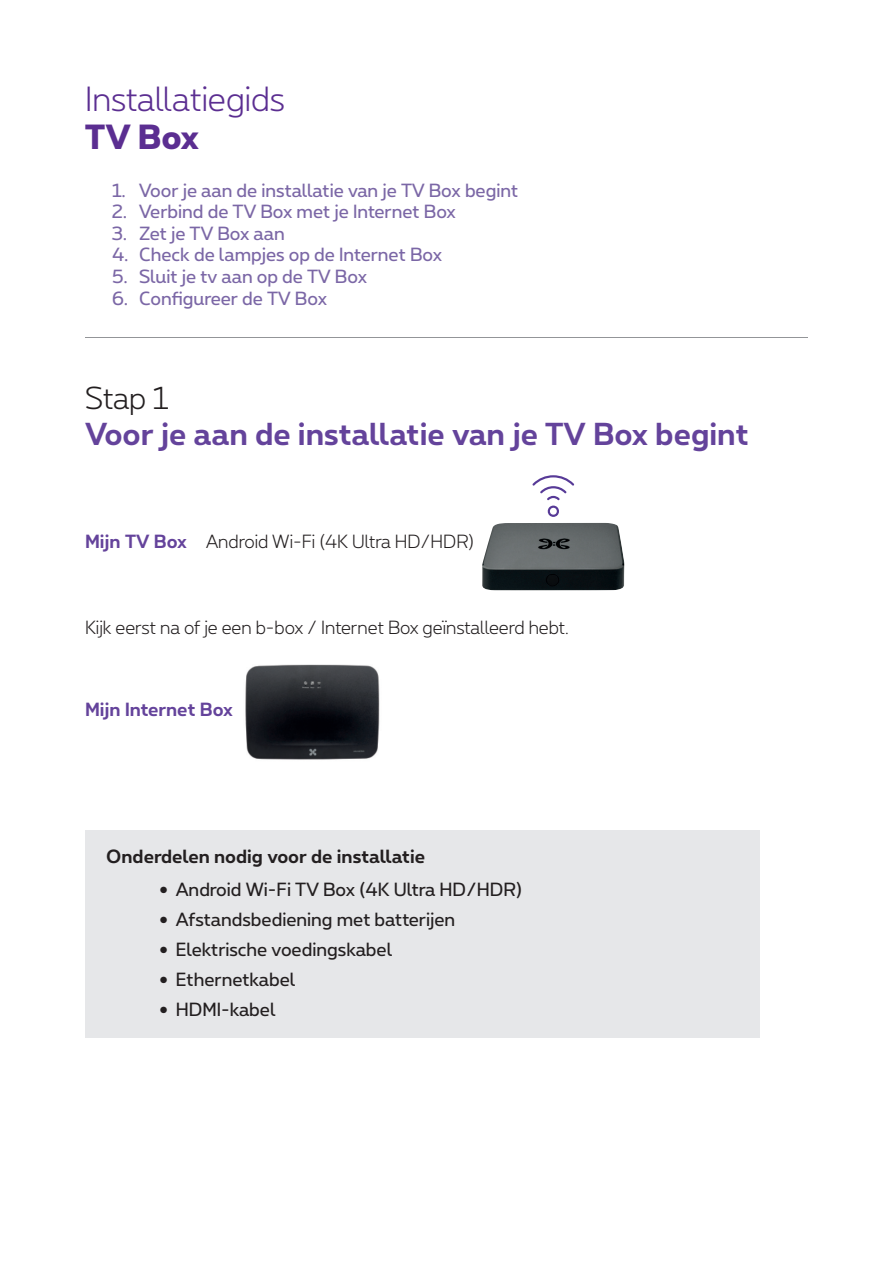
<style>
.page{position:relative;width:893px;height:1263px;background:#fff}
.page>*{position:absolute;margin:0;border:0;box-sizing:border-box;transform-origin:0 0}
.t1{font:300 33px "Proximus";color:#5b2e91}
.t2{font:800 33px "Proximus";color:#5b2e91}
.t3{font:700 30px "Proximus";color:#64439b}
.t4{font:300 30px "Proximus";color:#231f20}
.t5{font:18px "Proximus";color:#7b67a6}
.t6{font:18px "Proximus";color:#231f20}
.t7{font:300 18px "Proximus";color:#231f20}
.t8{font:700 18px "Proximus";color:#231f20}
.t9{font:700 18px "Proximus";color:#64439b}
.s1{font-weight:700;color:#64439b}
</style>
<div class="page">
<svg style="left:532px;top:475px;width:42px;height:25px"></svg>
<svg style="left:547px;top:506px;width:12px;height:11px"></svg>
<img style="left:482px;top:523px;width:142px;height:67px">
<img style="left:245px;top:664px;width:135px;height:96px">
<div style="left:85px;top:830px;width:675px;height:207px;background:#e6e7e9"></div>
<hr style="left:85px;top:337px;width:723px;height:1px;background:#939598">
<h1 class="t1" style="left:85px;top:77px;width:201px">Installatiegids</h1>
<h1 class="t2" style="left:85px;top:113px;width:115px">TV Box</h1>
<p class="t5" style="left:112px;top:177px;width:408px">1. Voor je aan de installatie van je TV Box begint</p>
<p class="t5" style="left:112px;top:199px;width:345px">2. Verbind de TV Box met je Internet Box</p>
<p class="t5" style="left:112px;top:220px;width:174px">3. Zet je TV Box aan</p>
<p class="t5" style="left:112px;top:242px;width:332px">4. Check de lampjes op de Internet Box</p>
<p class="t5" style="left:112px;top:264px;width:256px">5. Sluit je tv aan op de TV Box</p>
<p class="t5" style="left:112px;top:285px;width:216px">6. Configureer de TV Box</p>
<h2 class="t4" style="left:85px;top:377px;width:85px">Stap 1</h2>
<h2 class="t3" style="left:85px;top:412px;width:665px">Voor je aan de installatie van je TV Box begint</h2>
<p class="t7" style="left:85px;top:529px;width:391px"><span class="s1">Mijn TV Box</span> Android Wi-Fi (4K Ultra HD/HDR)</p>
<p class="t7" style="left:85px;top:615px;width:485px">Kijk eerst na of je een b-box / Internet Box geïnstalleerd hebt.</p>
<p class="t9" style="left:85px;top:696px;width:149px">Mijn Internet Box</p>
<p class="t8" style="left:106px;top:843px;width:320px">Onderdelen nodig voor de installatie</p>
<p class="t6" style="left:160px;top:876px;width:363px">● Android Wi-Fi TV Box (4K Ultra HD/HDR)</p>
<p class="t6" style="left:160px;top:906px;width:296px">● Afstandsbediening met batterijen</p>
<p class="t6" style="left:160px;top:936px;width:233px">● Elektrische voedingskabel</p>
<p class="t6" style="left:160px;top:966px;width:137px">● Ethernetkabel</p>
<p class="t6" style="left:160px;top:997px;width:117px">● HDMI-kabel</p>
</div>
